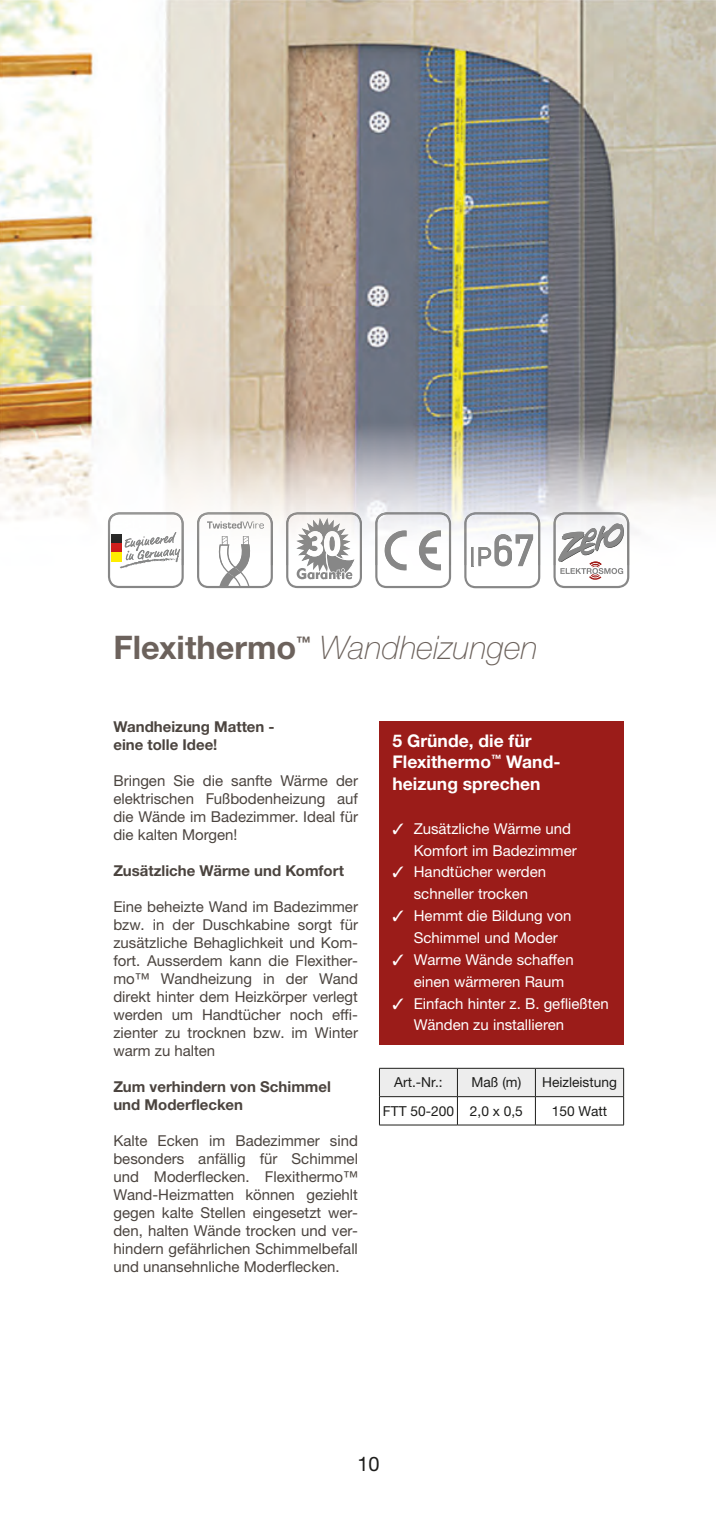
<style>
.page{position:relative;width:716px;height:1531px;background:#fff}
.page>*{position:absolute;margin:0;border:0;box-sizing:border-box;transform-origin:0 0}
.t1{font:italic 100 32.5px "Helvetica Neue LTW1 G";color:#6c625c}
.t2{font:700 32.5px "Helvetica Neue LTW1 G";color:#6c625c}
.t3{font:20px "Helvetica Neue LTW1 G";color:#1d1d1b}
.t4{font:700 17.5px/21.5px "Helvetica Neue LTW1 G";color:#fff}
.t5{font:15px/18px "Helvetica Neue LTW1 G";color:#4b443f;text-align:justify}
.t6{font:15px/21.8px "Helvetica Neue LTW1 G";color:#fff}
.t7{font:700 15px/18px "Helvetica Neue LTW1 G";color:#4b443f}
.t8{font:700 14.5px "Helvetica Neue LTW1 G";color:#6c625c}
.t9{font:13.75px "Helvetica Neue LTW1 G";color:#1d1d1b}
</style>
<div class="page">
<div style="left:379px;top:721px;width:245px;height:324px;background:#9b1c19"></div>
<svg style="left:379px;top:1068px;width:245px;height:56px"></svg>
<hr style="left:379px;top:1124px;width:78px;height:1px;background:#1d1d1b">
<hr style="left:457px;top:1124px;width:78px;height:1px;background:#1d1d1b">
<hr style="left:535px;top:1124px;width:89px;height:1px;background:#1d1d1b">
<svg style="left:375px;top:565px;width:76px;height:23px"></svg>
<svg style="left:464px;top:565px;width:76px;height:23px"></svg>
<img style="left:0;top:0;width:716px;height:565px">
<img style="left:375px;top:512px;width:76px;height:53px">
<img style="left:418px;top:530px;width:23px;height:35px">
<img style="left:384px;top:530px;width:22px;height:35px">
<svg style="left:197px;top:512px;width:76px;height:76px"></svg>
<svg style="left:553px;top:512px;width:76px;height:76px"></svg>
<svg style="left:286px;top:512px;width:76px;height:76px"></svg>
<img style="left:306px;top:531px;width:34px;height:25px">
<img style="left:464px;top:512px;width:76px;height:53px">
<img style="left:471px;top:547px;width:3px;height:18px">
<img style="left:478px;top:547px;width:13px;height:18px">
<img style="left:494px;top:534px;width:18px;height:31px">
<img style="left:515px;top:534px;width:18px;height:31px">
<svg style="left:108px;top:512px;width:77px;height:76px"></svg>
<h1 class="t2" style="left:113px;top:628px;width:184px">Flexithermo</h1>
<p class="t8" style="left:296px;top:633px;width:16px">™</p>
<h1 class="t1" style="left:320px;top:628px;width:220px">Wandheizungen</h1>
<p class="t7" style="left:113px;top:717px;width:163px">Wandheizung Matten - eine tolle Idee!</p>
<p class="t5" style="left:113px;top:771px;width:246px">Bringen Sie die sanfte Wärme der elektrischen Fußbodenheizung auf die Wände im Badezimmer. Ideal für die kalten Morgen!</p>
<p class="t7" style="left:113px;top:861px;width:232px">Zusätzliche Wärme und Komfort</p>
<p class="t5" style="left:113px;top:897px;width:246px">Eine beheizte Wand im Badezimmer bzw. in der Duschkabine sorgt für zusätzliche Behaglichkeit und Kom&shy;fort. Ausserdem kann die Flexither&shy;mo™ Wandheizung in der Wand direkt hinter dem Heizkörper verlegt werden um Handtücher noch effi&shy;zienter zu trocknen bzw. im Winter warm zu halten</p>
<p class="t7" style="left:113px;top:1077px;width:219px">Zum verhindern von Schimmel und Moderflecken</p>
<p class="t5" style="left:113px;top:1131px;width:246px">Kalte Ecken im Badezimmer sind besonders anfällig für Schimmel und Moderflecken. Flexithermo™ Wand-Heizmatten können geziehlt gegen kalte Stellen eingesetzt wer&shy;den, halten Wände trocken und ver&shy;hindern gefährlichen Schimmelbefall und unansehnliche Moderflecken.</p>
<p class="t4" style="left:392px;top:730px;width:169px">5 Gründe, die für<br>Flexithermo<sup>™</sup> Wand&shy;heizung sprechen</p>
<p class="t6" style="left:414px;top:817px;width:164px;text-indent:-21px">✓ Zusätzliche Wärme und<br>Komfort im Badezimmer</p>
<p class="t6" style="left:392px;top:861px;width:155px;text-align:center">✓ Handtücher werden schneller trocken</p>
<p class="t6" style="left:392px;top:905px;width:180px;text-align:center">✓ Hemmt die Bildung von<br>Schimmel und Moder</p>
<p class="t6" style="left:414px;top:948px;width:161px;text-indent:-21px">✓ Warme Wände schaffen einen wärmeren Raum</p>
<p class="t6" style="left:414px;top:992px;width:196px;text-indent:-21px">✓ Einfach hinter z. B. gefließten<br>Wänden zu installieren</p>
<p class="t9" style="left:394px;top:1074px;width:50px">Art.-Nr.:</p>
<p class="t9" style="left:471px;top:1074px;width:51px">Maß (m)</p>
<p class="t9" style="left:542px;top:1074px;width:76px">Heizleistung</p>
<p class="t9" style="left:383px;top:1102px;width:141px">FTT 50-200 2,0 x 0,5</p>
<p class="t9" style="left:552px;top:1102px;width:57px">150 Watt</p>
<h2 class="t3" style="left:357px;top:1451px;width:24px">10</h2>
</div>
